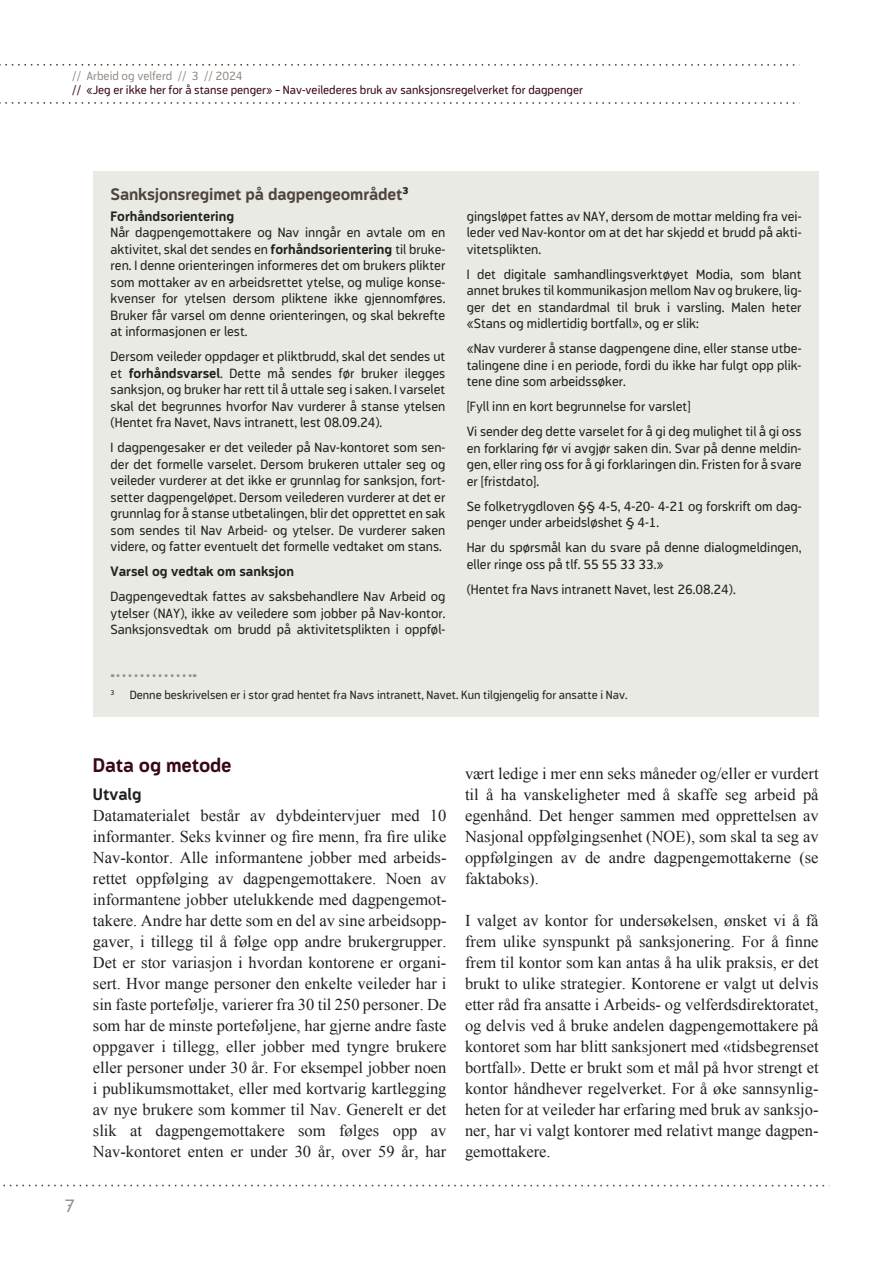
<style>
.page{position:relative;width:893px;height:1263px;background:#fff}
.page>*{position:absolute;margin:0;border:0;box-sizing:border-box;transform-origin:0 0}
.t1{font:700 19.5px "Modus";letter-spacing:-.01em;color:#38071a}
.t2{font:18px "Modus";color:#948d87}
.t3{font:16.5px/21px "Times New Roman";color:#231f20;text-align:justify}
.t4{font:700 16.5px "Modus";letter-spacing:-.01em;color:#50433d}
.t5{font:700 16.5px "Modus";color:#231f20}
.t6{font:13.5px/16.5px "Modus";color:#231f20;text-align:justify}
.t7{font:700 13.5px "Modus";color:#231f20}
.t8{font:12px "Modus";color:#231f20}
.t9{font:12px "Modus";color:#38071a}
.t10{font:12px "Modus";color:#948d87}
.t11{font:7.05px "Modus";color:#231f20}
.s1{font-weight:700}
</style>
<div class="page">
<svg style="left:0;top:64px;width:795px;height:2px"></svg>
<svg style="left:0;top:102px;width:795px;height:2px"></svg>
<svg style="left:3px;top:1185px;width:822px;height:1px"></svg>
<div style="left:94px;top:171px;width:725px;height:545px;background:#e9eae4"></div>
<svg style="left:112px;top:674px;width:83px;height:3px"></svg>
<p class="t10" style="left:72px;top:69px;width:172px">// Arbeid og velferd // 3 // 2024</p>
<p class="t9" style="left:72px;top:83px;width:512px">// «Jeg er ikke her for å stanse penger» – Nav-veilederes bruk av sanksjonsregelverket for dagpenger</p>
<p class="t4" style="left:111px;top:185px;width:299px">Sanksjonsregimet på dagpengeområdet<sup>3</sup></p>
<p class="t7" style="left:111px;top:208px;width:125px">Forhåndsorientering</p>
<p class="t6" style="left:111px;top:224px;width:336px">Når dagpengemottakere og Nav inngår en avtale om en aktivitet, skal det sendes en <span class="s1">forhåndsorientering</span> til bruke&shy;ren. I denne orienteringen informeres det om brukers plikter som mottaker av en arbeidsrettet ytelse, og mulige konse&shy;kvenser for ytelsen dersom pliktene ikke gjennomføres.<br>Bruker får varsel om denne orienteringen, og skal bekrefte at informasjonen er lest.</p>
<p class="t6" style="left:111px;top:348px;width:336px">Dersom veileder oppdager et pliktbrudd, skal det sendes ut et <span class="s1">forhåndsvarsel</span>. Dette må sendes før bruker ilegges sanksjon, og bruker har rett til å uttale seg i saken. I varselet skal det begrunnes hvorfor Nav vurderer å stanse ytelsen (Hentet fra Navet, Navs intranett, lest 08.09.24).</p>
<p class="t6" style="left:111px;top:439px;width:336px">I dagpengesaker er det veileder på Nav-kontoret som sen&shy;der det formelle varselet. Dersom brukeren uttaler seg og veileder vurderer at det ikke er grunnlag for sanksjon, fort&shy;setter dagpengeløpet. Dersom veilederen vurderer at det er grunnlag for å stanse utbetalingen, blir det opprettet en sak som sendes til Nav Arbeid- og ytelser. De vurderer saken videre, og fatter eventuelt det formelle vedtaket om stans.</p>
<p class="t7" style="left:111px;top:564px;width:185px">Varsel og vedtak om sanksjon</p>
<p class="t6" style="left:111px;top:588px;width:336px">Dagpengevedtak fattes av saksbehandlere Nav Arbeid og ytelser (NAY), ikke av veiledere som jobber på Nav-kontor.<br>Sanksjonsvedtak om brudd på aktivitetsplikten i oppføl-</p>
<p class="t6" style="left:467px;top:208px;width:336px">gingsløpet fattes av NAY, dersom de mottar melding fra vei&shy;leder ved Nav-kontor om at det har skjedd et brudd på akti&shy;vitetsplikten.</p>
<p class="t6" style="left:467px;top:266px;width:336px">I det digitale samhandlingsverktøyet Modia, som blant annet brukes til kommunikasjon mellom Nav og brukere, lig&shy;ger det en standardmal til bruk i varsling. Malen heter «Stans og midlertidig bortfall», og er slik:</p>
<p class="t6" style="left:467px;top:340px;width:336px">«Nav vurderer å stanse dagpengene dine, eller stanse utbe&shy;talingene dine i en periode, fordi du ikke har fulgt opp plik&shy;tene dine som arbeidssøker.</p>
<p class="t6" style="left:467px;top:394px;width:336px;line-height:25px">[Fyll inn en kort begrunnelse for varslet]<br>Vi sender deg dette varselet for å gi deg mulighet til å gi oss</p>
<p class="t6" style="left:467px;top:440px;width:336px">en forklaring før vi avgjør saken din. Svar på denne meldin&shy;gen, eller ring oss for å gi forklaringen din. Fristen for å svare er [fristdato].</p>
<p class="t6" style="left:467px;top:498px;width:336px">Se folketrygdloven §§ 4-5, 4-20- 4-21 og forskrift om dag&shy;penger under arbeidsløshet § 4-1.</p>
<p class="t6" style="left:467px;top:539px;width:336px">Har du spørsmål kan du svare på denne dialogmeldingen, eller ringe oss på tlf. 55 55 33 33.»</p>
<p class="t6" style="left:467px;top:581px;width:271px">(Hentet fra Navs intranett Navet, lest 26.08.24).</p>
<p class="t11" style="left:111px;top:689px;width:5px">3</p>
<p class="t8" style="left:130px;top:688px;width:499px">Denne beskrivelsen er i stor grad hentet fra Navs intranett, Navet. Kun tilgjengelig for ansatte i Nav.</p>
<h2 class="t2" style="left:65px;top:1195px;width:12px">7</h2>
<h1 class="t1" style="left:93px;top:755px;width:140px">Data og metode</h1>
<p class="t5" style="left:93px;top:785px;width:50px">Utvalg</p>
<p class="t3" style="left:93px;top:805px;width:355px">Datamaterialet består av dybdeintervjuer med 10 informanter. Seks kvinner og fire menn, fra fire ulike Nav-kontor. Alle informantene jobber med arbeids&shy;rettet oppfølging av dagpengemottakere. Noen av informantene jobber utelukkende med dagpengemot&shy;takere. Andre har dette som en del av sine arbeidsopp&shy;gaver, i tillegg til å følge opp andre brukergrupper.<br>Det er stor variasjon i hvordan kontorene er organi&shy;sert. Hvor mange personer den enkelte veileder har i sin faste portefølje, varierer fra 30 til 250 personer. De som har de minste porteføljene, har gjerne andre faste oppgaver i tillegg, eller jobber med tyngre brukere eller personer under 30 år. For eksempel jobber noen i publikumsmottaket, eller med kortvarig kartlegging av nye brukere som kommer til Nav. Generelt er det slik at dagpengemottakere som følges opp av Nav-kontoret enten er under 30 år, over 59 år, har</p>
<p class="t3" style="left:465px;top:763px;width:355px">vært ledige i mer enn seks måneder og/eller er vurdert til å ha vanskeligheter med å skaffe seg arbeid på egenhånd. Det henger sammen med opprettelsen av Nasjonal oppfølgingsenhet (NOE), som skal ta seg av oppfølgingen av de andre dagpengemottakerne (se faktaboks).</p>
<p class="t3" style="left:465px;top:910px;width:355px">I valget av kontor for undersøkelsen, ønsket vi å få frem ulike synspunkt på sanksjonering. For å finne frem til kontor som kan antas å ha ulik praksis, er det brukt to ulike strategier. Kontorene er valgt ut delvis etter råd fra ansatte i Arbeids- og velferdsdirektoratet, og delvis ved å bruke andelen dagpengemottakere på kontoret som har blitt sanksjonert med «tidsbegrenset bortfall». Dette er brukt som et mål på hvor strengt et kontor håndhever regelverket. For å øke sannsynlig&shy;heten for at veileder har erfaring med bruk av sanksjo&shy;ner, har vi valgt kontorer med relativt mange dagpen&shy;gemottakere.</p>
</div>
